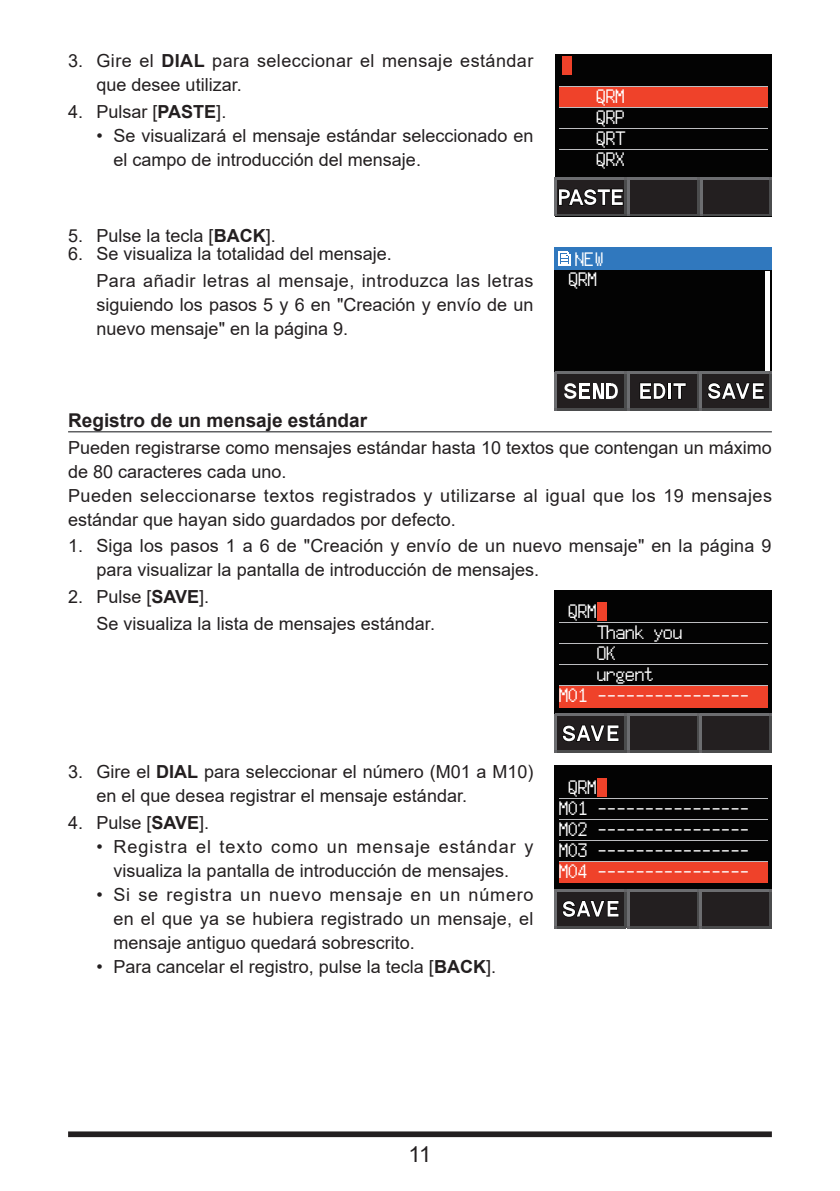
<style>
.page{position:relative;width:840px;height:1191px;background:#fff}
.page>*{position:absolute;margin:0;border:0;box-sizing:border-box;transform-origin:0 0}
.t1{font:22px "Arial";color:#231f20}
.t2{font:19px/21px "JF Dot K14 2004 Regular";color:#fff;text-align:justify}
.t3{font:700 19px "Arial";color:#231f20}
.t4{font:18px/24px "Arial";color:#231f20}
.t5{font:18px/24px "Arial";letter-spacing:.025em;color:#231f20}
.s1{font-weight:700}
</style>
<div class="page">
<div style="left:68px;top:1131px;width:703px;height:6px;background:#231f20"></div>
<hr style="left:68px;top:431px;width:703px;height:1px;background:#57585a">
<div style="left:554px;top:54px;width:217px;height:162px;background:#030303"></div>
<div style="left:562px;top:56px;width:9px;height:19px;background:#ef422a"></div>
<div style="left:554px;top:178px;width:72px;height:38px;background:#231f20"></div>
<hr style="left:554px;top:178px;width:72px;height:2px;background:#6c6d70">
<hr style="left:554px;top:214px;width:71px;height:2px;background:#4b4c4d">
<hr style="left:554px;top:178px;width:2px;height:38px;background:#6c6d70">
<hr style="left:624px;top:178px;width:2px;height:38px;background:#4b4c4d">
<div style="left:627px;top:178px;width:72px;height:38px;background:#231f20"></div>
<hr style="left:627px;top:178px;width:72px;height:2px;background:#6c6d70">
<hr style="left:627px;top:214px;width:71px;height:2px;background:#4b4c4d">
<hr style="left:627px;top:178px;width:2px;height:38px;background:#6c6d70">
<hr style="left:697px;top:178px;width:2px;height:38px;background:#4b4c4d">
<div style="left:699px;top:178px;width:72px;height:38px;background:#231f20"></div>
<hr style="left:699px;top:178px;width:72px;height:2px;background:#6c6d70">
<hr style="left:699px;top:214px;width:71px;height:2px;background:#4b4c4d">
<hr style="left:699px;top:178px;width:2px;height:38px;background:#6c6d70">
<hr style="left:769px;top:178px;width:2px;height:38px;background:#4b4c4d">
<div style="left:558px;top:86px;width:209px;height:21px;background:#ef422a"></div>
<hr style="left:558px;top:149px;width:209px;height:1px;background:#bcbdc0">
<hr style="left:558px;top:128px;width:209px;height:1px;background:#bcbdc0">
<hr style="left:558px;top:107px;width:209px;height:1px;background:#bcbdc0">
<hr style="left:558px;top:86px;width:209px;height:1px;background:#bcbdc0">
<svg style="left:558px;top:189px;width:65px;height:17px"></svg>
<div style="left:554px;top:248px;width:217px;height:162px;background:#030303"></div>
<div style="left:627px;top:372px;width:71px;height:38px;background:#231f20"></div>
<hr style="left:627px;top:372px;width:71px;height:2px;background:#6c6d70">
<hr style="left:627px;top:408px;width:71px;height:2px;background:#4b4c4d">
<hr style="left:627px;top:372px;width:2px;height:38px;background:#6c6d70">
<hr style="left:696px;top:372px;width:2px;height:38px;background:#4b4c4d">
<svg style="left:673px;top:382px;width:13px;height:17px"></svg>
<svg style="left:639px;top:382px;width:26px;height:17px"></svg>
<svg style="left:670px;top:383px;width:1px;height:16px"></svg>
<hr style="left:667px;top:383px;width:3px;height:16px;background:#fff">
<hr style="left:765px;top:271px;width:4px;height:100px;background:#fff">
<div style="left:554px;top:372px;width:72px;height:38px;background:#231f20"></div>
<hr style="left:554px;top:372px;width:72px;height:2px;background:#6c6d70">
<hr style="left:554px;top:408px;width:71px;height:2px;background:#4b4c4d">
<hr style="left:554px;top:372px;width:2px;height:38px;background:#6c6d70">
<hr style="left:624px;top:372px;width:2px;height:38px;background:#4b4c4d">
<svg style="left:564px;top:383px;width:54px;height:16px"></svg>
<hr style="left:600px;top:383px;width:3px;height:16px;background:#fff">
<div style="left:699px;top:372px;width:72px;height:38px;background:#231f20"></div>
<hr style="left:699px;top:372px;width:72px;height:2px;background:#6c6d70">
<hr style="left:699px;top:408px;width:71px;height:2px;background:#4b4c4d">
<hr style="left:699px;top:372px;width:2px;height:38px;background:#6c6d70">
<hr style="left:769px;top:372px;width:2px;height:38px;background:#4b4c4d">
<svg style="left:707px;top:382px;width:57px;height:17px"></svg>
<div style="left:554px;top:247px;width:217px;height:23px;background:#3078be"></div>
<svg style="left:558px;top:251px;width:12px;height:15px"></svg>
<div style="left:554px;top:590px;width:217px;height:162px;background:#030303"></div>
<div style="left:596px;top:602px;width:10px;height:19px;background:#ef422a"></div>
<div style="left:554px;top:714px;width:72px;height:38px;background:#231f20"></div>
<hr style="left:554px;top:714px;width:72px;height:2px;background:#6c6d70">
<hr style="left:554px;top:750px;width:71px;height:2px;background:#4b4c4d">
<hr style="left:554px;top:714px;width:2px;height:38px;background:#6c6d70">
<hr style="left:624px;top:714px;width:2px;height:38px;background:#4b4c4d">
<div style="left:627px;top:714px;width:71px;height:38px;background:#231f20"></div>
<hr style="left:627px;top:714px;width:71px;height:2px;background:#6c6d70">
<hr style="left:627px;top:750px;width:71px;height:2px;background:#4b4c4d">
<hr style="left:627px;top:714px;width:2px;height:38px;background:#6c6d70">
<hr style="left:696px;top:714px;width:2px;height:38px;background:#4b4c4d">
<div style="left:699px;top:714px;width:72px;height:38px;background:#231f20"></div>
<hr style="left:699px;top:714px;width:72px;height:2px;background:#6c6d70">
<hr style="left:699px;top:750px;width:71px;height:2px;background:#4b4c4d">
<hr style="left:699px;top:714px;width:2px;height:38px;background:#6c6d70">
<hr style="left:769px;top:714px;width:2px;height:38px;background:#4b4c4d">
<div style="left:558px;top:686px;width:209px;height:21px;background:#ef422a"></div>
<hr style="left:558px;top:685px;width:209px;height:1px;background:#bcbdc0">
<hr style="left:558px;top:664px;width:209px;height:1px;background:#bcbdc0">
<hr style="left:558px;top:643px;width:209px;height:1px;background:#bcbdc0">
<hr style="left:558px;top:622px;width:209px;height:1px;background:#bcbdc0">
<svg style="left:562px;top:725px;width:56px;height:17px"></svg>
<div style="left:554px;top:765px;width:217px;height:163px;background:#030303"></div>
<div style="left:596px;top:777px;width:10px;height:19px;background:#ef422a"></div>
<div style="left:554px;top:889px;width:72px;height:39px;background:#231f20"></div>
<hr style="left:554px;top:889px;width:72px;height:2px;background:#6c6d70">
<hr style="left:554px;top:926px;width:71px;height:2px;background:#4b4c4d">
<hr style="left:554px;top:889px;width:2px;height:39px;background:#6c6d70">
<hr style="left:624px;top:889px;width:2px;height:39px;background:#4b4c4d">
<div style="left:627px;top:889px;width:71px;height:39px;background:#231f20"></div>
<hr style="left:627px;top:889px;width:71px;height:2px;background:#6c6d70">
<hr style="left:627px;top:926px;width:71px;height:2px;background:#4b4c4d">
<hr style="left:627px;top:889px;width:2px;height:39px;background:#6c6d70">
<hr style="left:696px;top:889px;width:2px;height:39px;background:#4b4c4d">
<div style="left:699px;top:889px;width:72px;height:39px;background:#231f20"></div>
<hr style="left:699px;top:889px;width:72px;height:2px;background:#6c6d70">
<hr style="left:699px;top:926px;width:71px;height:2px;background:#4b4c4d">
<hr style="left:699px;top:889px;width:2px;height:39px;background:#6c6d70">
<hr style="left:769px;top:889px;width:2px;height:39px;background:#4b4c4d">
<div style="left:558px;top:861px;width:209px;height:21px;background:#ef422a"></div>
<hr style="left:558px;top:861px;width:209px;height:1px;background:#bcbdc0">
<hr style="left:558px;top:840px;width:209px;height:1px;background:#bcbdc0">
<hr style="left:558px;top:819px;width:209px;height:1px;background:#bcbdc0">
<hr style="left:558px;top:798px;width:209px;height:1px;background:#bcbdc0">
<svg style="left:562px;top:900px;width:56px;height:17px"></svg>
<p class="t5" style="left:96px;top:49px;width:438px;text-indent:-28px">3. Gire el <span class="s1">DIAL</span> para seleccionar el mensaje estándar que desee utilizar.</p>
<p class="t4" style="left:68px;top:99px;width:160px">4. Pulsar [<span class="s1">PASTE</span>].</p>
<p class="t4" style="left:113px;top:123px;width:421px;text-indent:-17px">• Se visualizará el mensaje estándar seleccionado en el campo de introducción del mensaje.</p>
<p class="t4" style="left:68px;top:223px;width:209px">5. Pulse la tecla [<span class="s1">BACK</span>].</p>
<p class="t5" style="left:96px;top:241px;width:438px;line-height:26.8px;text-indent:-28px">6. Se visualiza la totalidad del mensaje.<br>Para añadir letras al mensaje, introduzca las letras</p>
<p class="t4" style="left:96px;top:293px;width:438px">siguiendo los pasos 5 y 6 en "Creación y envío de un nuevo mensaje" en la página 9.</p>
<p class="t2" style="left:596px;top:86px;width:30px">QRM QRP QRT QRX</p>
<p class="t2" style="left:569px;top:250px;width:36px;line-height:19.6px;text-align:center">NEW<br>QRM</p>
<p class="t3" style="left:68px;top:406px;width:300px">Registro de un mensaje estándar</p>
<p class="t4" style="left:68px;top:435px;width:705px">Pueden registrarse como mensajes estándar hasta 10 textos que contengan un máximo de 80 caracteres cada uno.<br>Pueden seleccionarse textos registrados y utilizarse al igual que los 19 mensajes estándar que hayan sido guardados por defecto.</p>
<p class="t4" style="left:96px;top:534px;width:676px;text-indent:-28px">1. Siga los pasos 1 a 6 de "Creación y envío de un nuevo mensaje" en la página 9 para visualizar la pantalla de introducción de mensajes.</p>
<p class="t4" style="left:96px;top:583px;width:340px;line-height:26.8px;text-indent:-28px">2. Pulse [<span class="s1">SAVE</span>].<br>Se visualiza la lista de mensajes estándar.</p>
<p class="t2" style="left:568px;top:601px;width:30px">QRM</p>
<p class="t2" style="left:597px;top:622px;width:87px">Thank you</p>
<p class="t2" style="left:597px;top:643px;width:20px">OK</p>
<p class="t2" style="left:597px;top:664px;width:58px">urgent</p>
<p class="t2" style="left:559px;top:685px;width:191px">M01 ----------------</p>
<p class="t4" style="left:96px;top:760px;width:438px;text-indent:-28px">3. Gire el <span class="s1">DIAL</span> para seleccionar el número (M01 a M10) en el que desea registrar el mensaje estándar.</p>
<p class="t4" style="left:68px;top:811px;width:143px">4. Pulse [<span class="s1">SAVE</span>].</p>
<p class="t4" style="left:96px;top:835px;width:438px;text-align:center">• Registra el texto como un mensaje estándar y visualiza la pantalla de introducción de mensajes.</p>
<p class="t4" style="left:113px;top:883px;width:421px;text-align:justify;text-indent:-17px">• Si se registra un nuevo mensaje en un número en el que ya se hubiera registrado un mensaje, el mensaje antiguo quedará sobrescrito.</p>
<p class="t4" style="left:96px;top:955px;width:401px">• Para cancelar el registro, pulse la tecla [<span class="s1">BACK</span>].</p>
<p class="t2" style="left:559px;top:776px;width:191px;text-align:left;text-indent:9px">QRM<br>M01 ----------------<br>M02 ----------------<br>M03 ----------------<br>M04 ----------------</p>
<p class="t1" style="left:408px;top:1139px;width:24px">11</p>
</div>
